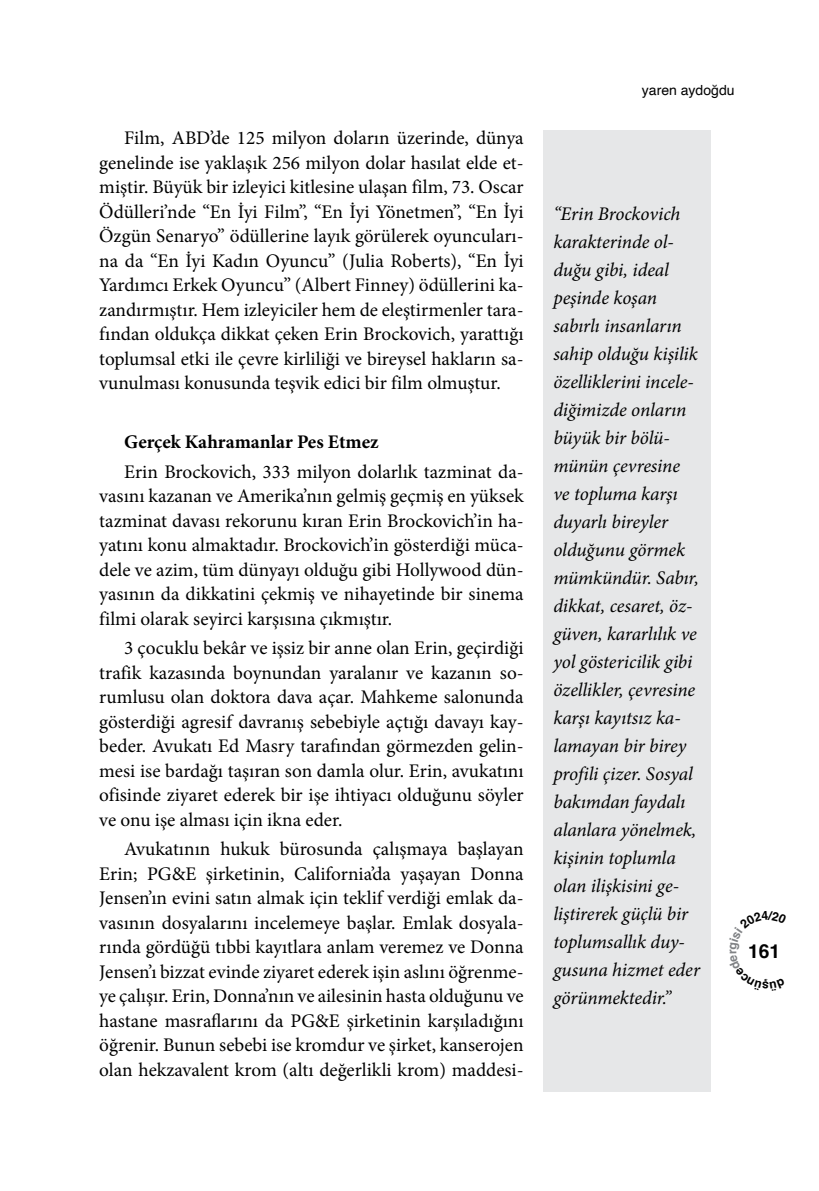
<style>
.page{position:relative;width:819px;height:1191px;background:#fff}
.page>*{position:absolute;margin:0;border:0;box-sizing:border-box;transform-origin:0 0}
.t1{font:19.25px/24.5px "Minion Pro";color:#000;text-align:justify}
.t2{font:italic 19.25px/28px "Minion Pro";letter-spacing:-.01em;color:#000}
.t3{font:700 19.25px "Minion Pro";color:#000}
.t4{font:700 19.25px "Helvetica";color:#000}
.t5{font:14px "Helvetica";color:#000}
</style>
<div class="page">
<div style="left:543px;top:130px;width:168px;height:961px;background:#e6e7e8"></div>
<p class="t1" style="left:99px;top:126px;width:426px;text-indent:25px">Film, ABD’de 125 milyon doların üzerinde, dünya genelinde ise yaklaşık 256 milyon dolar hasılat elde et&shy;miştir. Büyük bir izleyici kitlesine ulaşan film, 73. Oscar Ödülleri’nde “En İyi Film”, “En İyi Yönetmen”, “En İyi Özgün Senaryo” ödüllerine layık görülerek oyuncuları&shy;na da “En İyi Kadın Oyuncu” (Julia Roberts), “En İyi Yardımcı Erkek Oyuncu” (Albert Finney) ödüllerini ka&shy;zandırmıştır. Hem izleyiciler hem de eleştirmenler tara&shy;fından oldukça dikkat çeken Erin Brockovich, yarattığı toplumsal etki ile çevre kirliliği ve bireysel hakların sa&shy;vunulması konusunda teşvik edici bir film olmuştur.</p>
<p class="t3" style="left:124px;top:428px;width:256px">Gerçek Kahramanlar Pes Etmez</p>
<p class="t1" style="left:99px;top:459px;width:426px;text-indent:25px">Erin Brockovich, 333 milyon dolarlık tazminat da&shy;vasını kazanan ve Amerika’nın gelmiş geçmiş en yüksek tazminat davası rekorunu kıran Erin Brockovich’in ha&shy;yatını konu almaktadır. Brockovich’in gösterdiği müca&shy;dele ve azim, tüm dünyayı olduğu gibi Hollywood dün&shy;yasının da dikkatini çekmiş ve nihayetinde bir sinema filmi olarak seyirci karşısına çıkmıştır.</p>
<p class="t1" style="left:99px;top:636px;width:426px;text-indent:25px">3 çocuklu bekâr ve işsiz bir anne olan Erin, geçirdiği trafik kazasında boynundan yaralanır ve kazanın so&shy;rumlusu olan doktora dava açar. Mahkeme salonunda gösterdiği agresif davranış sebebiyle açtığı davayı kay&shy;beder. Avukatı Ed Masry tarafından görmezden gelin&shy;mesi ise bardağı taşıran son damla olur. Erin, avukatını ofisinde ziyaret ederek bir işe ihtiyacı olduğunu söyler ve onu işe alması için ikna eder.</p>
<p class="t1" style="left:99px;top:837px;width:426px;text-indent:25px">Avukatının hukuk bürosunda çalışmaya başlayan Erin; PG&amp;E şirketinin, California’da yaşayan Donna Jensen’ın evini satın almak için teklif verdiği emlak da&shy;vasının dosyalarını incelemeye başlar. Emlak dosyala&shy;rında gördüğü tıbbi kayıtlara anlam veremez ve Donna Jensen’ı bizzat evinde ziyaret ederek işin aslını öğrenme&shy;ye çalışır. Erin, Donna’nın ve ailesinin hasta olduğunu ve hastane masraflarını da PG&amp;E şirketinin karşıladığını öğrenir. Bunun sebebi ise kromdur ve şirket, kanserojen olan hekzavalent krom (altı değerlikli krom) maddesi-</p>
<p class="t5" style="left:642px;top:79px;width:94px">yaren aydoğdu</p>
<p class="t2" style="left:553px;top:200px;width:148px">“Erin Brockovich karakterinde ol&shy;duğu gibi, ideal peşinde koşan sabırlı insanların sahip olduğu kişilik özelliklerini incele&shy;diğimizde onların büyük bir bölü&shy;münün çevresine ve topluma karşı duyarlı bireyler olduğunu görmek mümkündür. Sabır, dikkat, cesaret, öz&shy;güven, kararlılık ve yol göstericilik gibi özellikler, çevresine karşı kayıtsız ka&shy;lamayan bir birey profili çizer. Sosyal bakımdan faydalı alanlara yönelmek, kişinin toplumla olan ilişkisini ge&shy;liştirerek güçlü bir toplumsallık duy&shy;gusuna hizmet eder görünmektedir.”</p>
<p class="t4" style="left:748px;top:939px;width:34px">161</p>
</div>
